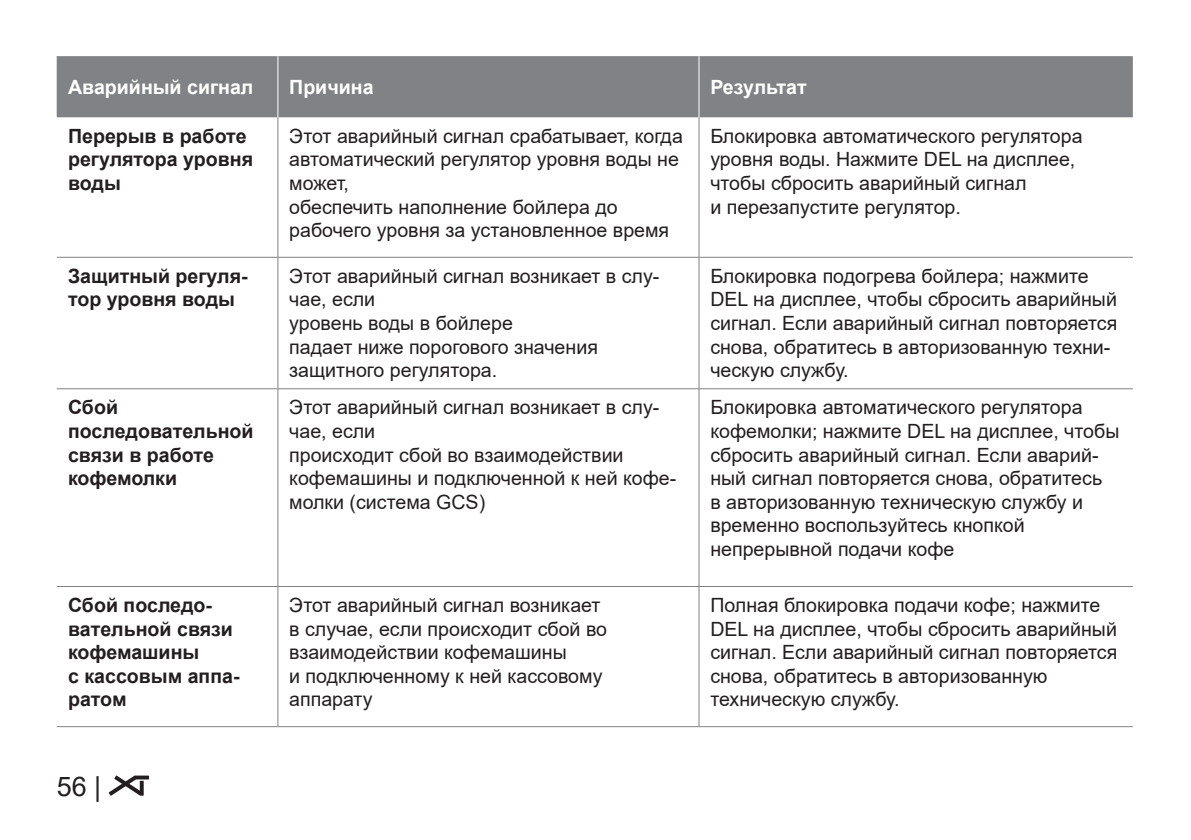
<style>
.page{position:relative;width:1191px;height:840px;background:#fff}
.page>*{position:absolute;margin:0;border:0;box-sizing:border-box;transform-origin:0 0}
.t1{font:27px "Arial";color:#231f20}
.t2{font:19.6px/23.6px "Arial";color:#231f20}
.t3{font:700 19.6px/23.6px "Arial";color:#231f20}
.t4{font:700 19.6px "Arial";color:#fff}
</style>
<div class="page">
<svg style="left:109px;top:775px;width:40px;height:20px"></svg>
<div style="left:57px;top:56px;width:1075px;height:61px;background:#808285"></div>
<hr style="left:57px;top:388px;width:221px;height:1px;background:#808285">
<hr style="left:278px;top:388px;width:421px;height:1px;background:#808285">
<hr style="left:699px;top:388px;width:433px;height:1px;background:#808285">
<hr style="left:57px;top:726px;width:221px;height:1px;background:#808285">
<hr style="left:278px;top:726px;width:421px;height:1px;background:#808285">
<hr style="left:699px;top:726px;width:433px;height:1px;background:#808285">
<hr style="left:57px;top:257px;width:221px;height:1px;background:#808285">
<hr style="left:278px;top:257px;width:421px;height:1px;background:#808285">
<hr style="left:699px;top:257px;width:433px;height:1px;background:#808285">
<hr style="left:277px;top:117px;width:1px;height:140px;background:#808285">
<hr style="left:277px;top:257px;width:1px;height:131px;background:#808285">
<hr style="left:277px;top:389px;width:1px;height:197px;background:#808285">
<hr style="left:277px;top:586px;width:1px;height:140px;background:#808285">
<hr style="left:698px;top:117px;width:1px;height:140px;background:#808285">
<hr style="left:698px;top:257px;width:1px;height:131px;background:#808285">
<hr style="left:698px;top:389px;width:1px;height:197px;background:#808285">
<hr style="left:698px;top:586px;width:1px;height:140px;background:#808285">
<hr style="left:698px;top:56px;width:1px;height:61px;background:#fff">
<hr style="left:277px;top:56px;width:1px;height:61px;background:#fff">
<hr style="left:57px;top:585px;width:221px;height:1px;background:#808285">
<hr style="left:278px;top:585px;width:421px;height:1px;background:#808285">
<hr style="left:699px;top:585px;width:433px;height:1px;background:#808285">
<p class="t4" style="left:68px;top:73px;width:187px">Аварийный сигнал</p>
<p class="t4" style="left:289px;top:73px;width:86px">Причина</p>
<p class="t4" style="left:710px;top:73px;width:98px">Результат</p>
<p class="t3" style="left:68px;top:124px;width:187px">Перерыв в работе регулятора уровня воды</p>
<p class="t2" style="left:289px;top:124px;width:395px">Этот аварийный сигнал срабатывает, когда автоматический регулятор уровня воды не может,</p>
<p class="t2" style="left:289px;top:195px;width:381px">обеспечить наполнение бойлера до рабочего уровня за установленное время</p>
<p class="t2" style="left:710px;top:124px;width:374px">Блокировка автоматического регулятора уровня воды. Нажмите DEL на дисплее, чтобы сбросить аварийный сигнал</p>
<p class="t2" style="left:710px;top:195px;width:252px">и перезапустите регулятор.</p>
<p class="t3" style="left:68px;top:264px;width:181px">Защитный регуля&shy;тор уровня воды</p>
<p class="t2" style="left:289px;top:264px;width:371px">Этот аварийный сигнал возникает в слу&shy;чае, если</p>
<p class="t2" style="left:289px;top:311px;width:225px">уровень воды в бойлере</p>
<p class="t2" style="left:289px;top:334px;width:310px">падает ниже порогового значения</p>
<p class="t2" style="left:289px;top:358px;width:209px">защитного регулятора.</p>
<p class="t3" style="left:68px;top:395px;width:187px">Сбой последовательной связи в работе кофемолки</p>
<p class="t2" style="left:289px;top:395px;width:371px">Этот аварийный сигнал возникает в слу&shy;чае, если</p>
<p class="t2" style="left:289px;top:442px;width:336px">происходит сбой во взаимодействии</p>
<p class="t2" style="left:289px;top:466px;width:388px">кофемашины и подключенной к ней кофе&shy;молки (система GCS)</p>
<p class="t3" style="left:68px;top:593px;width:166px">Сбой последо&shy;вательной связи кофемашины</p>
<p class="t3" style="left:68px;top:664px;width:173px">с кассовым аппа&shy;ратом</p>
<h1 class="t1" style="left:57px;top:767px;width:46px">56 |</h1>
<p class="t2" style="left:289px;top:593px;width:319px">Этот аварийный сигнал возникает в случае, если происходит сбой во взаимодействии кофемашины</p>
<p class="t2" style="left:289px;top:663px;width:315px">и подключенному к ней кассовому аппарату</p>
<p class="t2" style="left:710px;top:264px;width:408px">Блокировка подогрева бойлера; нажмите DEL на дисплее, чтобы сбросить аварийный сигнал. Если аварийный сигнал повторяется снова, обратитесь в авторизованную техни&shy;ческую службу.</p>
<p class="t2" style="left:710px;top:395px;width:411px">Блокировка автоматического регулятора кофемолки; нажмите DEL на дисплее, чтобы сбросить аварийный сигнал. Если аварий&shy;ный сигнал повторяется снова, обратитесь<br>в авторизованную техническую службу и временно воспользуйтесь кнопкой</p>
<p class="t2" style="left:710px;top:536px;width:245px">непрерывной подачи кофе</p>
<p class="t2" style="left:710px;top:593px;width:408px">Полная блокировка подачи кофе; нажмите DEL на дисплее, чтобы сбросить аварийный сигнал. Если аварийный сигнал повторяется снова, обратитесь в авторизованную техническую службу.</p>
</div>
